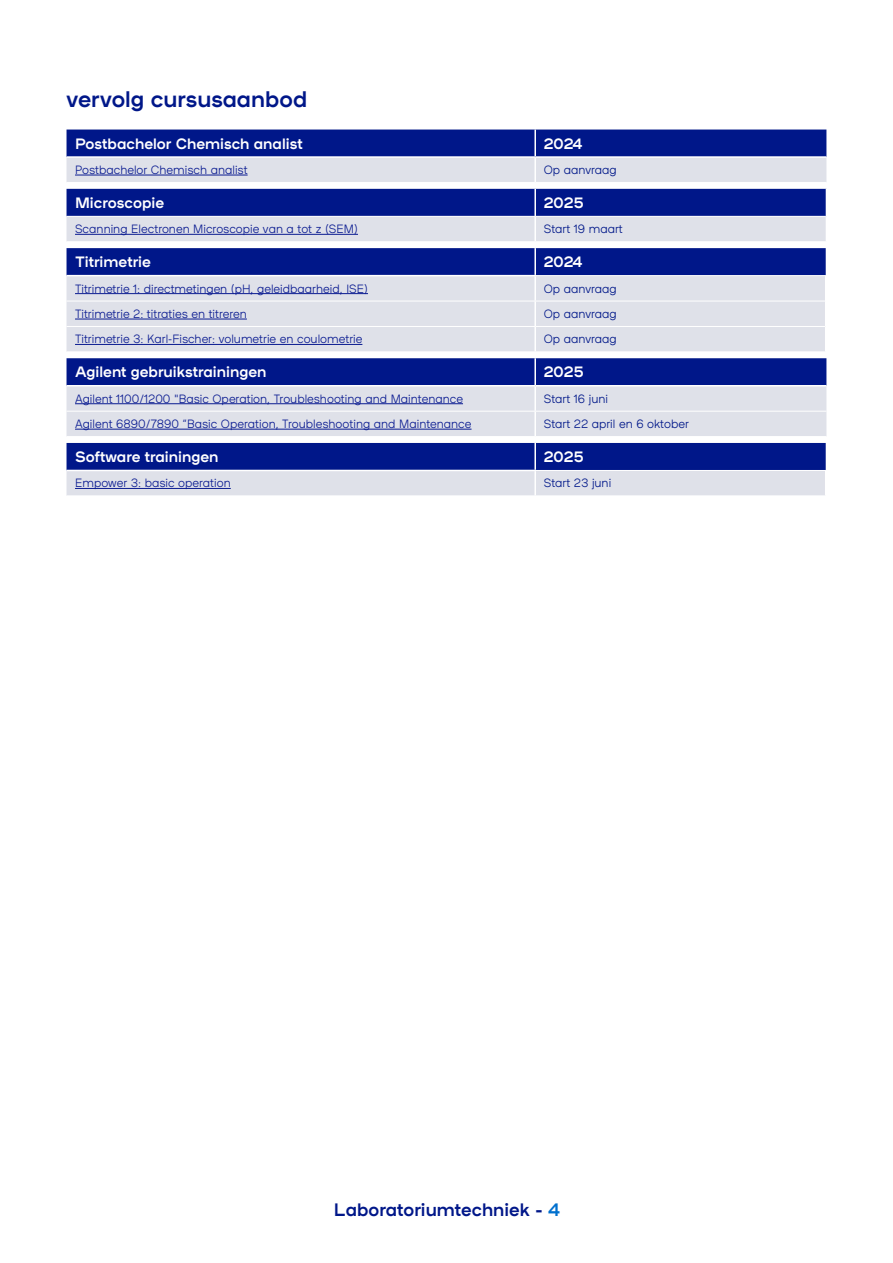
<style>
.page{position:relative;width:893px;height:1263px;background:#fff}
.page>*{position:absolute;margin:0;border:0;box-sizing:border-box;transform-origin:0 0}
.t1{font:22.5px "Plaax 6 Ney 46 Bold";color:#001789}
.t2{font:18px "Plaax 6 Ney 46 Bold";color:#001789}
.t3{font:15px "Plaax 6 Ney 46 Bold";color:#fff}
.t4{font:12px "Plaax 6 Ney 26 Light";color:#0a1b91}
.t5{font:12px "Plaax 6 Ney 26 Light";color:#001789}
.s1{color:#0070ce}
</style>
<div class="page">
<svg style="left:67px;top:130px;width:759px;height:52px;background:#6a77b6"></svg>
<hr style="left:534px;top:130px;width:2px;height:26px;background:#fff">
<hr style="left:67px;top:156px;width:468px;height:2px;background:#fff">
<hr style="left:535px;top:156px;width:291px;height:2px;background:#fff">
<hr style="left:534px;top:158px;width:2px;height:24px;background:#fff">
<hr style="left:75px;top:175px;width:173px;height:1px;background:#0a1b91">
<svg style="left:67px;top:189px;width:759px;height:52px;background:#6b78b7"></svg>
<hr style="left:75px;top:234px;width:283px;height:1px;background:#0a1b91">
<svg style="left:67px;top:248px;width:759px;height:103px;background:#a4acd0"></svg>
<hr style="left:535px;top:301px;width:290px;height:1px;background:#fff">
<hr style="left:535px;top:326px;width:290px;height:1px;background:#fff">
<hr style="left:534px;top:248px;width:2px;height:27px;background:#fff">
<hr style="left:75px;top:293px;width:293px;height:1px;background:#0a1b91">
<hr style="left:75px;top:319px;width:172px;height:1px;background:#0a1b91">
<hr style="left:75px;top:344px;width:287px;height:1px;background:#0a1b91">
<svg style="left:67px;top:358px;width:759px;height:78px;background:#8f98c6"></svg>
<hr style="left:534px;top:358px;width:2px;height:27px;background:#fff">
<hr style="left:67px;top:385px;width:468px;height:1px;background:#fff">
<hr style="left:535px;top:385px;width:291px;height:1px;background:#fff">
<hr style="left:534px;top:386px;width:2px;height:25px;background:#fff">
<hr style="left:534px;top:412px;width:2px;height:24px;background:#fff">
<hr style="left:67px;top:411px;width:468px;height:1px;background:#fff">
<hr style="left:535px;top:411px;width:291px;height:1px;background:#fff">
<hr style="left:75px;top:403px;width:388px;height:1px;background:#0a1b91">
<hr style="left:75px;top:429px;width:396px;height:1px;background:#0a1b91">
<svg style="left:67px;top:443px;width:759px;height:53px;background:#6e7ab8"></svg>
<hr style="left:535px;top:495px;width:291px;height:1px;background:#fff">
<hr style="left:534px;top:443px;width:2px;height:27px;background:#fff">
<hr style="left:75px;top:488px;width:156px;height:1px;background:#0a1b91">
<h1 class="t1" style="left:67px;top:83px;width:242px">vervolg cursusaanbod</h1>
<p class="t3" style="left:75px;top:132px;width:229px">Postbachelor Chemisch analist</p>
<p class="t3" style="left:544px;top:132px;width:40px">2024</p>
<p class="t4" style="left:75px;top:162px;width:174px">Postbachelor Chemisch analist</p>
<p class="t5" style="left:544px;top:162px;width:75px">Op aanvraag</p>
<p class="t3" style="left:75px;top:192px;width:91px">Microscopie</p>
<p class="t3" style="left:544px;top:192px;width:42px">2025</p>
<p class="t4" style="left:75px;top:221px;width:284px">Scanning Electronen Microscopie van a tot z (SEM)</p>
<p class="t5" style="left:544px;top:221px;width:81px">Start 19 maart</p>
<p class="t3" style="left:75px;top:251px;width:77px">Titrimetrie</p>
<p class="t3" style="left:544px;top:251px;width:40px">2024</p>
<p class="t4" style="left:75px;top:281px;width:294px">Titrimetrie 1: directmetingen (pH, geleidbaarheid, ISE)</p>
<p class="t5" style="left:544px;top:281px;width:75px">Op aanvraag</p>
<p class="t4" style="left:75px;top:306px;width:173px">Titrimetrie 2: titraties en titreren</p>
<p class="t5" style="left:544px;top:306px;width:75px">Op aanvraag</p>
<p class="t4" style="left:75px;top:332px;width:289px">Titrimetrie 3: Karl-Fischer: volumetrie en coulometrie</p>
<p class="t5" style="left:544px;top:332px;width:75px">Op aanvraag</p>
<p class="t3" style="left:75px;top:361px;width:193px">Agilent gebruikstrainingen</p>
<p class="t3" style="left:544px;top:361px;width:42px">2025</p>
<p class="t4" style="left:75px;top:391px;width:389px">Agilent 1100/1200 "Basic Operation, Troubleshooting and Maintenance</p>
<p class="t5" style="left:544px;top:391px;width:66px">Start 16 juni</p>
<p class="t4" style="left:75px;top:416px;width:398px">Agilent 6890/7890 “Basic Operation, Troubleshooting and Maintenance</p>
<p class="t5" style="left:544px;top:416px;width:147px">Start 22 april en 6 oktober</p>
<p class="t3" style="left:75px;top:446px;width:145px">Software trainingen</p>
<p class="t3" style="left:544px;top:446px;width:42px">2025</p>
<p class="t4" style="left:75px;top:476px;width:157px">Empower 3: basic operation</p>
<p class="t5" style="left:544px;top:476px;width:69px">Start 23 juni</p>
<h2 class="t2" style="left:334px;top:1197px;width:228px">Laboratoriumtechniek - <span class="s1">4</span></h2>
</div>
